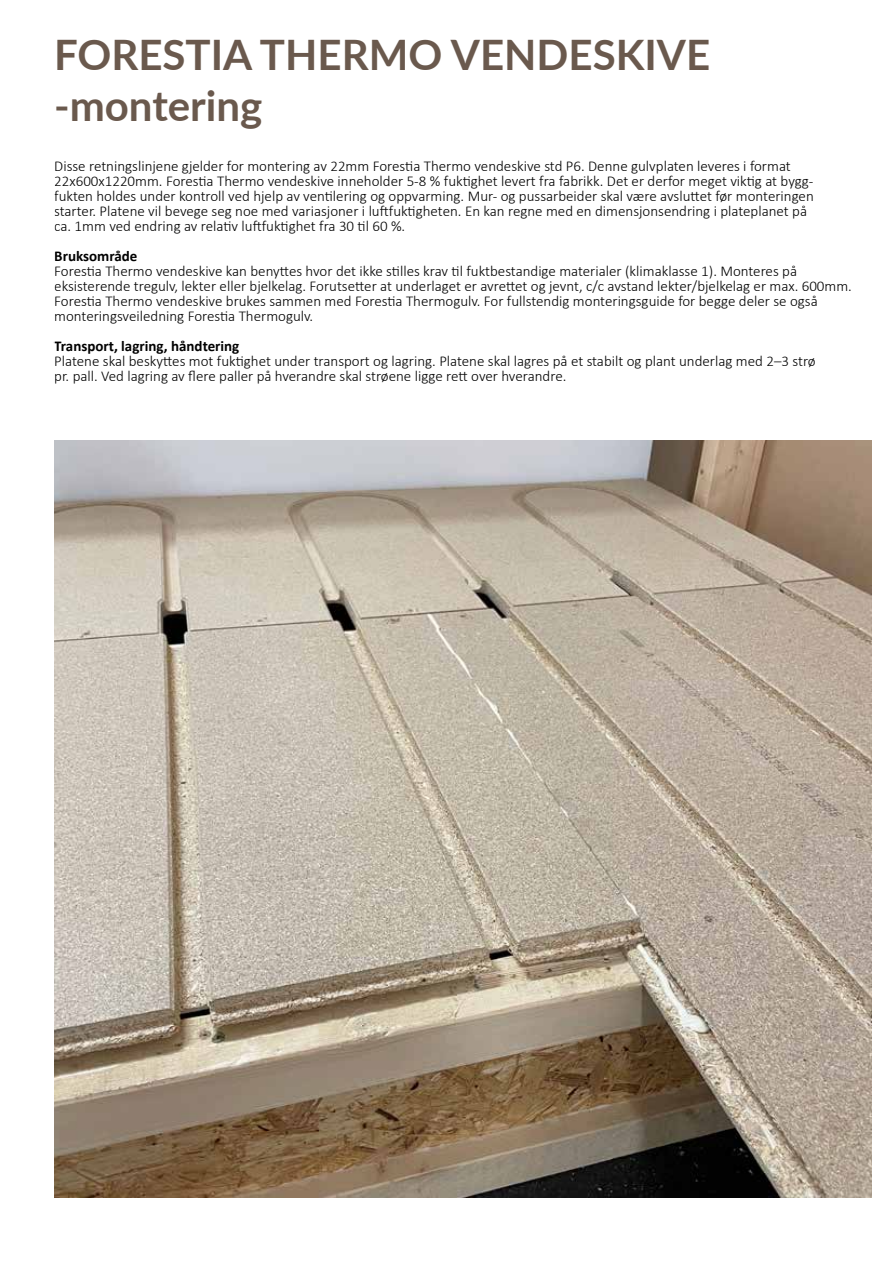
<style>
.page{position:relative;width:893px;height:1263px;background:#fff}
.page>*{position:absolute;margin:0;border:0;box-sizing:border-box;transform-origin:0 0}
.t1{font:700 42px/50.4px "Lato";color:#6a594d}
.t2{font:300 15px/15px "Calibri";color:#000}
.t3{font:700 15px "Calibri";color:#000}
</style>
<div class="page">
<img style="left:54px;top:440px;width:818px;height:757px">
<h1 class="t1" style="left:54px;top:28px;width:658px">FORESTIA THERMO VENDESKIVE -montering</h1>
<p class="t2" style="left:54px;top:158px;width:761px">Disse retningslinjene gjelder for montering av 22mm Forestia Thermo vendeskive std P6. Denne gulvplaten leveres i format 22x600x1220mm. Forestia Thermo vendeskive inneholder 5-8 % fuktighet levert fra fabrikk. Det er derfor meget viktig at bygg&shy;fukten holdes under kontroll ved hjelp av ventilering og oppvarming. Mur- og pussarbeider skal være avsluttet før monteringen starter. Platene vil bevege seg noe med variasjoner i luftfuktigheten. En kan regne med en dimensjonsendring i plateplanet på ca. 1mm ved endring av relativ luftfuktighet fra 30 til 60 %.</p>
<p class="t3" style="left:54px;top:245px;width:85px">Bruksområde</p>
<p class="t2" style="left:54px;top:263px;width:799px">Forestia Thermo vendeskive kan benyttes hvor det ikke stilles krav til fuktbestandige materialer (klimaklasse 1). Monteres på eksisterende tregulv, lekter eller bjelkelag. Forutsetter at underlaget er avrettet og jevnt, c/c avstand lekter/bjelkelag er max. 600mm.<br>Forestia Thermo vendeskive brukes sammen med Forestia Thermogulv. For fullstendig monteringsguide for begge deler se også monteringsveiledning Forestia Thermogulv.</p>
<p class="t3" style="left:54px;top:335px;width:187px">Transport, lagring, håndtering</p>
<p class="t2" style="left:54px;top:353px;width:763px">Platene skal beskyttes mot fuktighet under transport og lagring. Platene skal lagres på et stabilt og plant underlag med 2–3 strø pr. pall. Ved lagring av flere paller på hverandre skal strøene ligge rett over hverandre.</p>
</div>
